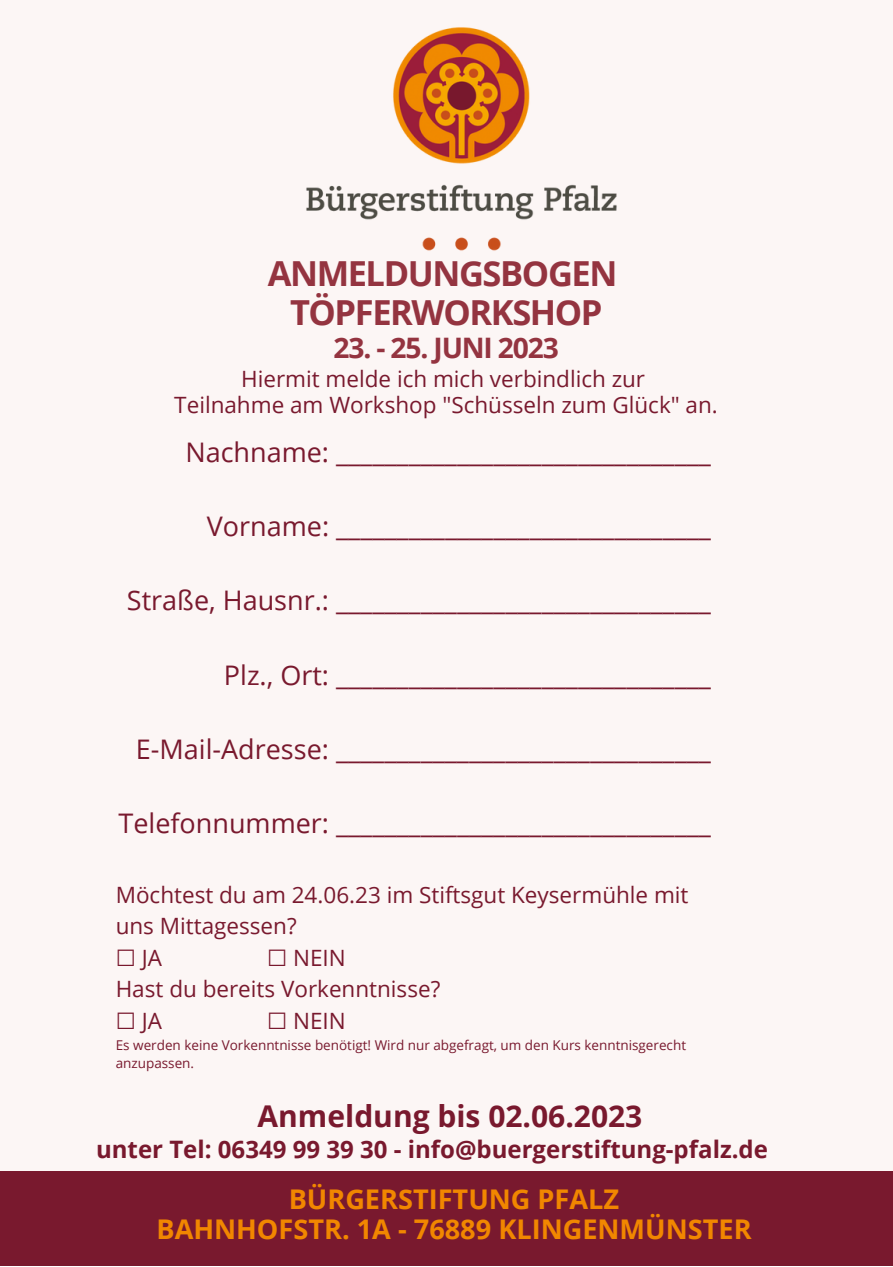
<style>
.page{position:relative;width:893px;height:1267px;background:#fff}
.page>*{position:absolute;margin:0;border:0;box-sizing:border-box;transform-origin:0 0}
.t1{font:700 34.5px/39.3px "Open Sans";letter-spacing:-.04em;color:#943440;text-align:center}
.t2{font:700 30px "Open Sans";color:#79192e}
.t3{font:700 28.2px "Open Sans";letter-spacing:-.04em;color:#943440}
.t4{font:700 27.15px/30.3px "Open Sans";color:#f18700;text-align:center}
.t5{font:27px "Open Sans";color:#79192e}
.t6{font:700 24px "Open Sans";color:#79192e}
.t7{font:22.5px/31.5px "Open Sans";color:#79192e}
.t8{font:13.5px/18px "Open Sans";color:#79192e}
.s1{font-family:"DejaVu Sans"}
</style>
<div class="page">
<div style="left:0;top:0;width:892px;height:1266px;background:#fcf6f5"></div>
<div style="left:0;top:1171px;width:892px;height:95px;background:#79192e"></div>
<img style="left:306px;top:27px;width:311px;height:224px">
<p class="t1" style="left:268px;top:253px;width:351px">ANMELDUNGSBOGEN<br>TÖPFERWORKSHOP</p>
<p class="t3" style="left:333px;top:328px;width:227px">23. - 25. JUNI 2023</p>
<p class="t7" style="left:174px;top:365px;width:545px;line-height:25.8px;text-align:center">Hiermit melde ich mich verbindlich zur<br>Teilnahme am Workshop "Schüsseln zum Glück" an.</p>
<p class="t5" style="left:185px;top:433px;width:527px">Nachname: _______________________________</p>
<p class="t5" style="left:207px;top:507px;width:505px">Vorname: _______________________________</p>
<p class="t5" style="left:127px;top:582px;width:585px">Straße, Hausnr.: _______________________________</p>
<p class="t5" style="left:224px;top:656px;width:488px">Plz., Ort: _______________________________</p>
<p class="t5" style="left:136px;top:730px;width:576px">E-Mail-Adresse: _______________________________</p>
<p class="t5" style="left:118px;top:804px;width:594px">Telefonnummer: _______________________________</p>
<p class="t7" style="left:116px;top:878px;width:574px">Möchtest du am 24.06.23 im Stiftsgut Keysermühle mit uns Mittagessen?<br><span class="s1">☐</span> JA</p>
<p class="t7" style="left:116px;top:941px;width:326px;text-indent:151px"><span class="s1">☐</span> NEIN<br>Hast du bereits Vorkenntnisse? <span class="s1">☐</span> JA</p>
<p class="t7" style="left:267px;top:1004px;width:80px"><span class="s1">☐</span> NEIN</p>
<p class="t8" style="left:116px;top:1036px;width:571px">Es werden keine Vorkenntnisse benötigt! Wird nur abgefragt, um den Kurs kenntnisgerecht anzupassen.</p>
<p class="t2" style="left:257px;top:1095px;width:386px">Anmeldung bis 02.06.2023</p>
<p class="t6" style="left:96px;top:1132px;width:673px">unter Tel: 06349 99 39 30 - info@buergerstiftung-pfalz.de</p>
<p class="t4" style="left:156px;top:1183px;width:596px">BÜRGERSTIFTUNG PFALZ<br>BAHNHOFSTR. 1A - 76889 KLINGENMÜNSTER</p>
</div>
